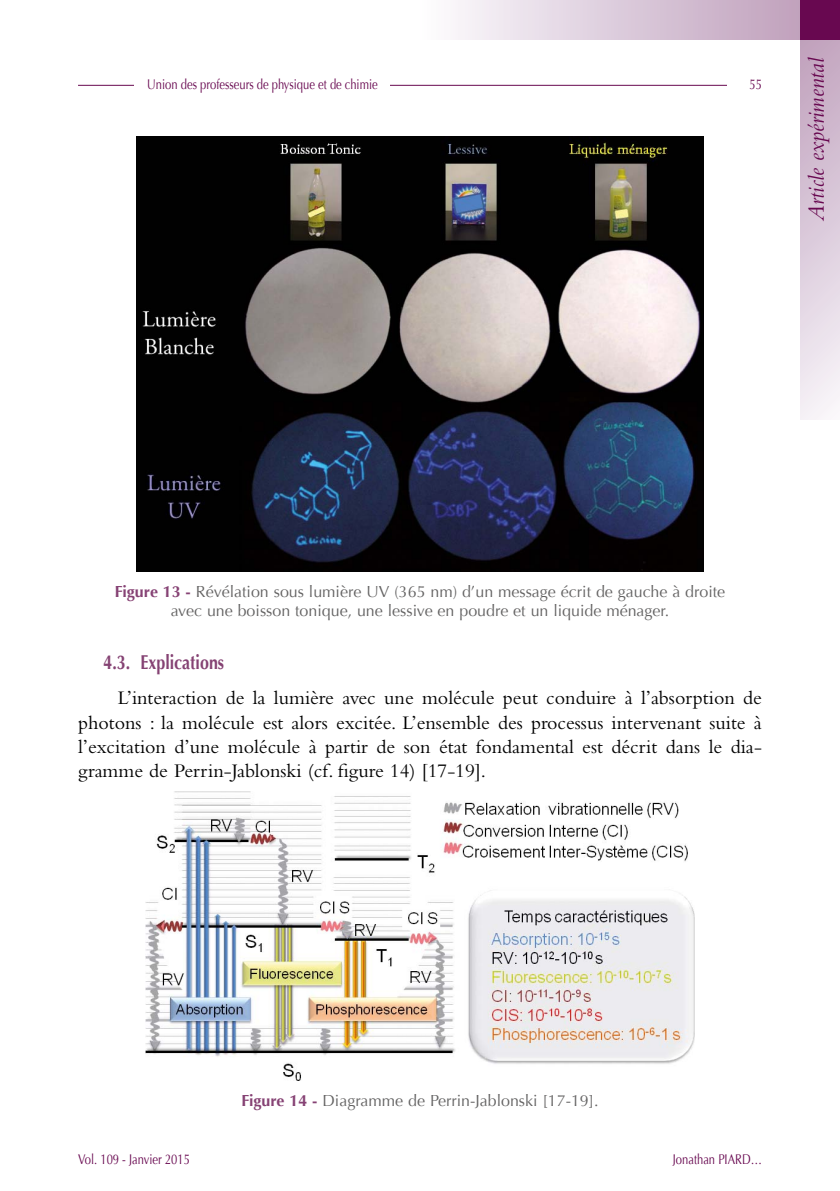
<style>
.page{position:relative;width:840px;height:1191px;background:#fff}
.page>*{position:absolute;margin:0;border:0;box-sizing:border-box;transform-origin:0 0}
.t1{font:italic 24px "Bembo";letter-spacing:-.005em;color:#680850;scale:.95 1}
.Texte_courant_avec_a{font:20px/24.2px "Bembo";color:#000;text-align:justify}
.Titre_2{font:700 20px "Optima";color:#854273;scale:.8 1}
.Légende{font:16px/19.4px "Optima";color:#646363;text-align:center}
.t2{font:14px "Optima";color:#680850;scale:.8 1}
.s1{font-weight:700;color:#864274}
</style>
<div class="page">
<div style="left:420px;top:0;width:419px;height:40px;background:linear-gradient(to right,#fdfdff,#b997b5)"></div>
<div style="left:799px;top:0;width:40px;height:420px;background:linear-gradient(to bottom,#bb9ab8,#f7f4f9)"></div>
<div style="left:799px;top:0;width:40px;height:40px;background:#680850"></div>
<hr style="left:78px;top:85px;width:683px;height:1px;background:#680850">
<div style="left:135px;top:76px;width:255px;height:17px;background:#fff"></div>
<div style="left:727px;top:76px;width:34px;height:17px;background:#fff"></div>
<img style="left:136px;top:136px;width:567px;height:436px">
<img style="left:146px;top:791px;width:547px;height:289px">
<p class="t2" style="left:147px;top:76px;width:289px">Union des professeurs de physique et de chimie</p>
<p class="t2" style="left:749px;top:76px;width:17px">55</p>
<p class="t1" style="left:801px;top:221px;width:173px;rotate:-90deg">Article expérimental</p>
<p class="Légende" style="left:115px;top:582px;width:611px"><span class="s1">Figure 13 -</span> Révélation sous lumière UV (365 nm) d’un message écrit de gauche à droite avec une boisson tonique, une lessive en poudre et un liquide ménager.</p>
<p class="Titre_2" style="left:103px;top:650px;width:152px">4.3. Explications</p>
<p class="Texte_courant_avec_a" style="left:78px;top:685px;width:685px;text-indent:40px">L’interaction de la lumière avec une molécule peut conduire à l’absorption de photons : la molécule est alors excitée. L’ensemble des processus intervenant suite à l’excitation d’une molécule à partir de son état fondamental est décrit dans le dia&shy;gramme de Perrin-Jablonski (cf. figure 14) [17-19].</p>
<p class="Légende" style="left:241px;top:1091px;width:358px"><span class="s1">Figure 14 -</span> Diagramme de Perrin-Jablonski [17-19].</p>
<p class="t2" style="left:78px;top:1151px;width:141px">Vol. 109 - Janvier 2015</p>
<p class="t2" style="left:672px;top:1151px;width:113px">Jonathan PIARD…</p>
</div>
